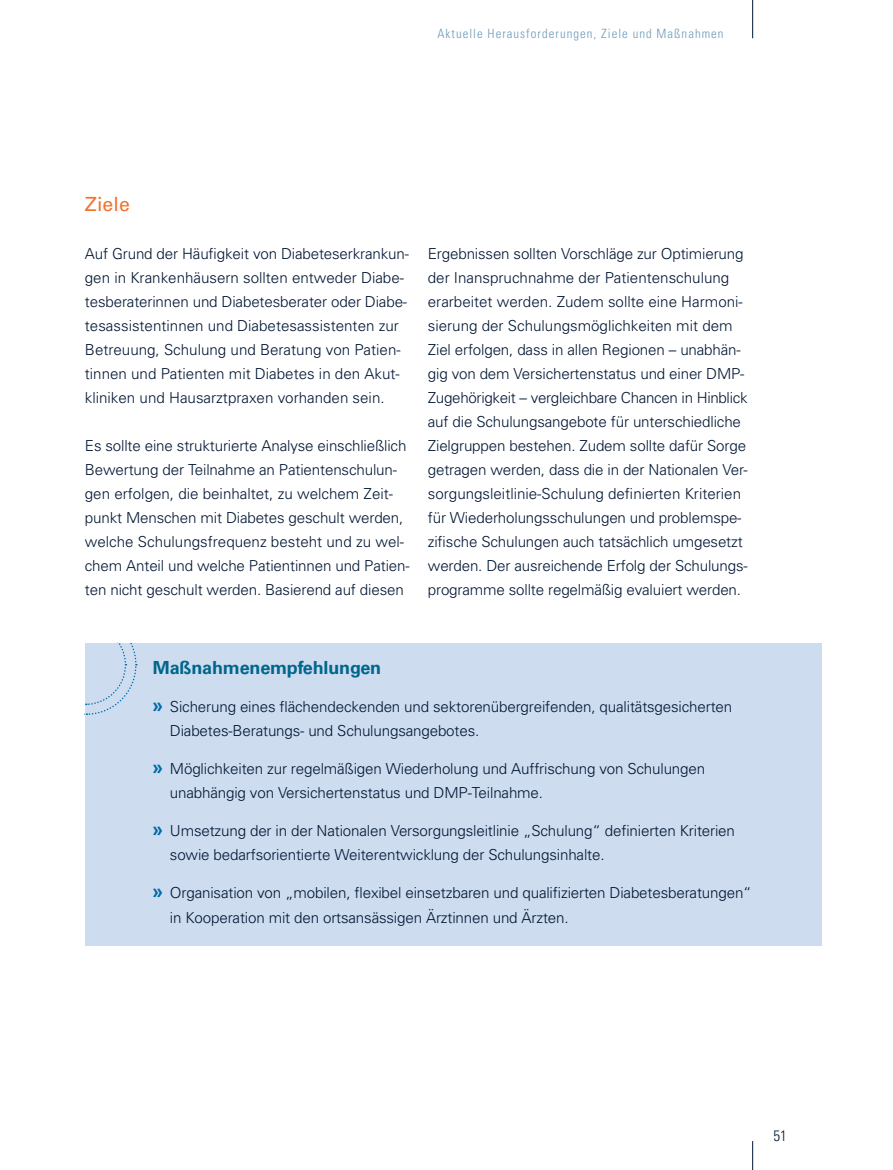
<style>
.page{position:relative;width:893px;height:1170px;background:#fff}
.page>*{position:absolute;margin:0;border:0;box-sizing:border-box;transform-origin:0 0}
.t1{font:19.5px "Univers";letter-spacing:.01em;color:#f3712e}
.t2{font:700 18px "Univers CE";letter-spacing:-.01em;color:#00668c}
.t3{font:300 15.15px/24px "Univers";letter-spacing:-.01em;color:#001632}
.t4{font:300 condensed 15px "Univers";color:#001632}
.t5{font:300 condensed 12.75px "Univers";letter-spacing:.08em;color:#6d9bb7}
.s1{font-family:"Vista Sans";font-weight:700;font-size:19.5px;color:#006aa9}
</style>
<div class="page">
<div style="left:85px;top:643px;width:736px;height:302px;background:#cddcee"></div>
<svg style="left:85px;top:643px;width:52px;height:72px"></svg>
<svg style="left:752px;top:1141px;width:1px;height:28px"></svg>
<hr style="left:752px;top:0;width:1px;height:38px;background:#001632">
<p class="t5" style="left:437px;top:25px;width:288px">Aktuelle Herausforderungen, Ziele und Maßnahmen</p>
<p class="t1" style="left:85px;top:191px;width:47px">Ziele</p>
<p class="t3" style="left:85px;top:241px;width:326px">Auf Grund der Häufigkeit von Diabeteserkrankun&shy;gen in Krankenhäusern sollten entweder Diabe&shy;tesberaterinnen und Diabetesberater oder Diabe&shy;tesassistentinnen und Diabetesassistenten zur Betreuung, Schulung und Beratung von Patien&shy;tinnen und Patienten mit Diabetes in den Akut&shy;kliniken und Hausarztpraxen vorhanden sein.</p>
<p class="t3" style="left:85px;top:433px;width:326px">Es sollte eine strukturierte Analyse einschließlich Bewertung der Teilnahme an Patientenschulun&shy;gen erfolgen, die beinhaltet, zu welchem Zeit&shy;punkt Menschen mit Diabetes geschult werden, welche Schulungsfrequenz besteht und zu wel&shy;chem Anteil und welche Patientinnen und Patien&shy;ten nicht geschult werden. Basierend auf diesen</p>
<p class="t3" style="left:428px;top:241px;width:321px">Ergebnissen sollten Vorschläge zur Optimierung der Inanspruchnahme der Patientenschulung erarbeitet werden. Zudem sollte eine Harmoni&shy;sierung der Schulungsmöglichkeiten mit dem Ziel erfolgen, dass in allen Regionen – unabhän&shy;gig von dem Versichertenstatus und einer DMP-Zugehörigkeit – vergleichbare Chancen in Hinblick auf die Schulungsangebote für unterschiedliche Zielgruppen bestehen. Zudem sollte dafür Sorge getragen werden, dass die in der Nationalen Ver&shy;sorgungsleitlinie-Schulung definierten Kriterien für Wiederholungsschulungen und problemspe&shy;zifische Schulungen auch tatsächlich umgesetzt werden. Der ausreichende Erfolg der Schulungs&shy;programme sollte regelmäßig evaluiert werden.</p>
<p class="t2" style="left:153px;top:657px;width:230px">Maßnahmenempfehlungen</p>
<p class="t3" style="left:170px;top:694px;width:564px;text-indent:-17px"><span class="s1">»</span> Sicherung eines flächendeckenden und sektorenübergreifenden, qualitätsgesicherten<br>Diabetes-Beratungs- und Schulungsangebotes.</p>
<p class="t3" style="left:170px;top:756px;width:537px;text-indent:-17px"><span class="s1">»</span> Möglichkeiten zur regelmäßigen Wiederholung und Auffrischung von Schulungen unabhängig von Versichertenstatus und DMP-Teilnahme.</p>
<p class="t3" style="left:170px;top:818px;width:566px;text-indent:-17px"><span class="s1">»</span> Umsetzung der in der Nationalen Versorgungsleitlinie „Schulung“ definierten Kriterien sowie bedarfsorientierte Weiterentwicklung der Schulungsinhalte.</p>
<p class="t3" style="left:170px;top:880px;width:583px;text-indent:-17px"><span class="s1">»</span> Organisation von „mobilen, flexibel einsetzbaren und qualifizierten Diabetesberatungen“ in Kooperation mit den ortsansässigen Ärztinnen und Ärzten.</p>
<p class="t4" style="left:773px;top:1126px;width:15px">51</p>
</div>
